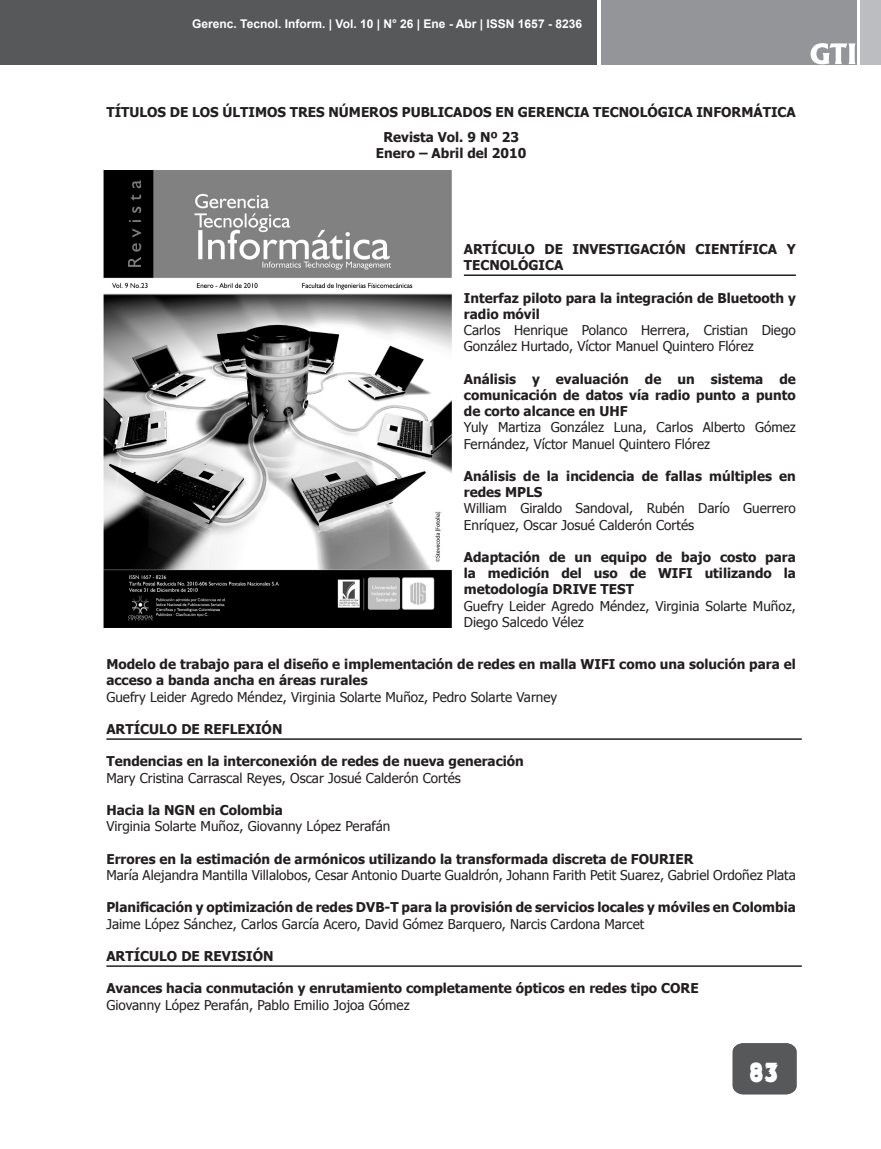
<style>
.page{position:relative;width:881px;height:1149px;background:#fff}
.page>*{position:absolute;margin:0;border:0;box-sizing:border-box;transform-origin:0 0}
.t1{font:800 22.5px "Albertus";color:#fff}
.t2{font:700 13.5px/16.2px "Tahoma";color:#231f20}
.t3{font:13.5px/16.2px "Tahoma";color:#231f20}
.t4{font:700 12px "Arial";color:#fff}
</style>
<div class="page">
<div style="left:1px;top:0;width:595px;height:64px;background:#57585a"></div>
<div style="left:600px;top:0;width:256px;height:64px;background:#939598"></div>
<div style="left:860px;top:0;width:20px;height:64px;background:#bcbdc0"></div>
<div style="left:732px;top:1043px;width:64px;height:50px;background:#57585a"></div>
<svg style="left:810px;top:43px;width:45px;height:21px"></svg>
<img style="left:104px;top:170px;width:347px;height:457px">
<hr style="left:463px;top:274px;width:332px;height:2px;background:#231f20">
<hr style="left:106px;top:738px;width:695px;height:1px;background:#231f20">
<hr style="left:106px;top:965px;width:695px;height:1px;background:#231f20">
<p class="t4" style="left:192px;top:16px;width:391px">Gerenc. Tecnol. Inform. | Vol. 10 | N° 26 | Ene - Abr | ISSN 1657 - 8236</p>
<p class="t2" style="left:106px;top:103px;width:690px">TÍTULOS DE LOS ÚLTIMOS TRES NÚMEROS PUBLICADOS EN GERENCIA TECNOLÓGICA INFORMÁTICA</p>
<p class="t2" style="left:383px;top:128px;width:137px">Revista Vol. 9 Nº 23</p>
<p class="t2" style="left:376px;top:144px;width:152px">Enero – Abril del 2010</p>
<p class="t2" style="left:463px;top:240px;width:333px">ARTÍCULO DE INVESTIGACIÓN CIENTÍFICA Y<br>TECNOLÓGICA</p>
<p class="t2" style="left:463px;top:288px;width:333px">Interfaz piloto para la integración de Bluetooth y radio móvil</p>
<p class="t3" style="left:463px;top:321px;width:333px">Carlos Henrique Polanco Herrera, Cristian Diego<br>González Hurtado, Víctor Manuel Quintero Flórez</p>
<p class="t2" style="left:463px;top:369px;width:333px;text-align:justify">Análisis y evaluación de un sistema de comunicación de datos vía radio punto a punto de corto alcance en UHF</p>
<p class="t3" style="left:463px;top:418px;width:333px">Yuly Martiza González Luna, Carlos Alberto Gómez<br>Fernández, Víctor Manuel Quintero Flórez</p>
<p class="t2" style="left:463px;top:467px;width:333px">Análisis de la incidencia de fallas múltiples en redes MPLS</p>
<p class="t3" style="left:463px;top:499px;width:333px">William Giraldo Sandoval, Rubén Darío Guerrero<br>Enríquez, Oscar Josué Calderón Cortés</p>
<p class="t2" style="left:463px;top:548px;width:333px;text-align:justify">Adaptación de un equipo de bajo costo para la medición del uso de WIFI utilizando la metodología DRIVE TEST</p>
<p class="t3" style="left:463px;top:596px;width:333px">Guefry Leider Agredo Méndez, Virginia Solarte Muñoz,<br>Diego Salcedo Vélez</p>
<p class="t2" style="left:106px;top:655px;width:690px">Modelo de trabajo para el diseño e implementación de redes en malla WIFI como una solución para el acceso a banda ancha en áreas rurales</p>
<p class="t3" style="left:106px;top:687px;width:452px">Guefry Leider Agredo Méndez, Virginia Solarte Muñoz, Pedro Solarte Varney</p>
<p class="t2" style="left:106px;top:719px;width:177px">ARTÍCULO DE REFLEXIÓN</p>
<p class="t2" style="left:106px;top:752px;width:419px">Tendencias en la interconexión de redes de nueva generación</p>
<p class="t3" style="left:106px;top:768px;width:356px">Mary Cristina Carrascal Reyes, Oscar Josué Calderón Cortés</p>
<p class="t2" style="left:106px;top:800px;width:178px">Hacia la NGN en Colombia</p>
<p class="t3" style="left:106px;top:817px;width:285px">Virginia Solarte Muñoz, Giovanny López Perafán</p>
<p class="t2" style="left:106px;top:849px;width:588px">Errores en la estimación de armónicos utilizando la transformada discreta de FOURIER</p>
<p class="t3" style="left:106px;top:865px;width:690px">María Alejandra Mantilla Villalobos, Cesar Antonio Duarte Gualdrón, Johann Farith Petit Suarez, Gabriel Ordoñez Plata</p>
<p class="t2" style="left:106px;top:898px;width:690px">Planificación y optimización de redes DVB-T para la provisión de servicios locales y móviles en Colombia</p>
<p class="t3" style="left:106px;top:914px;width:539px">Jaime López Sánchez, Carlos García Acero, David Gómez Barquero, Narcis Cardona Marcet</p>
<p class="t2" style="left:106px;top:946px;width:168px">ARTÍCULO DE REVISIÓN</p>
<p class="t2" style="left:106px;top:979px;width:593px">Avances hacia conmutación y enrutamiento completamente ópticos en redes tipo CORE</p>
<p class="t3" style="left:106px;top:995px;width:305px">Giovanny López Perafán, Pablo Emilio Jojoa Gómez</p>
<p class="t1" style="left:748px;top:1059px;width:31px">83</p>
</div>
